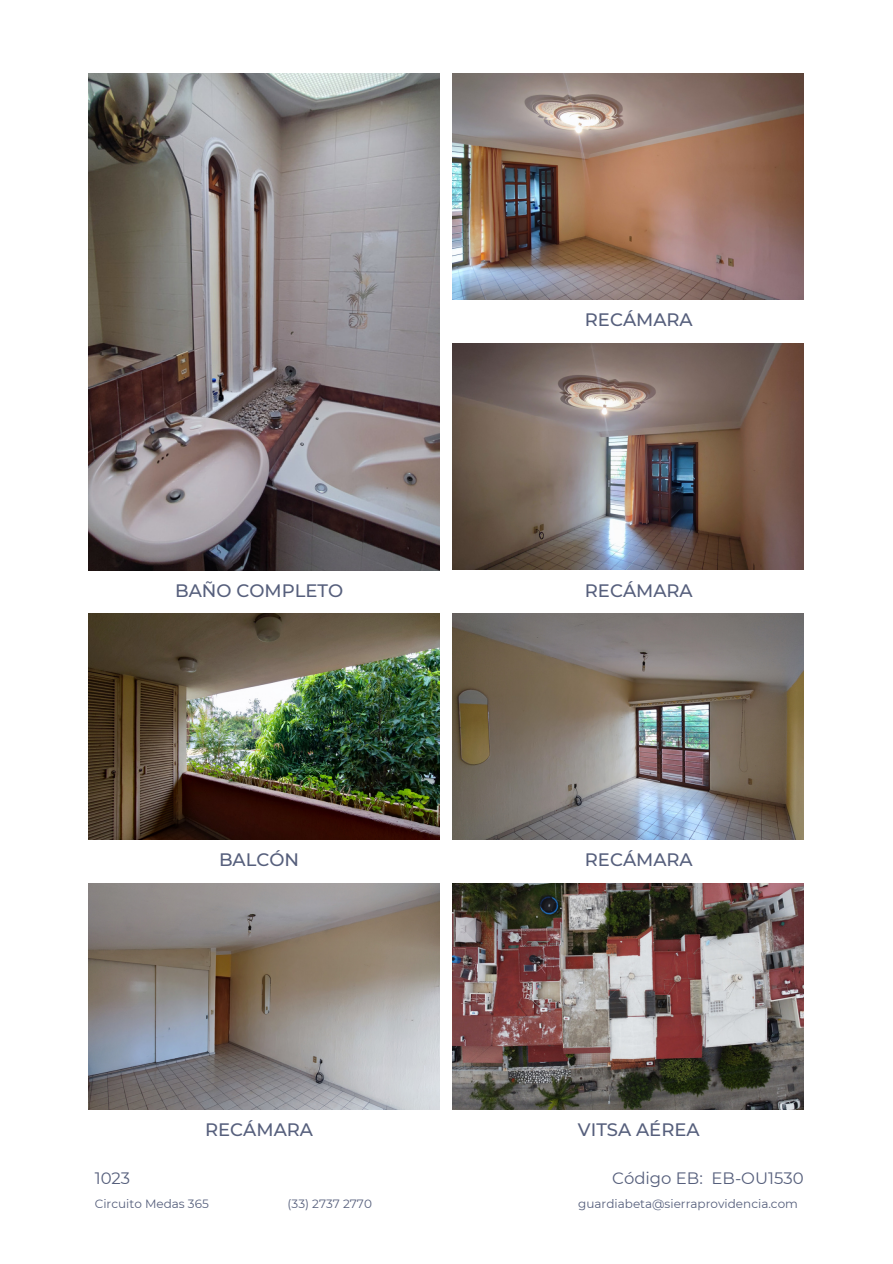
<style>
.page{position:relative;width:893px;height:1264px;background:#fff}
.page>*{position:absolute;margin:0;border:0;box-sizing:border-box;transform-origin:0 0}
.t1{font:500 18px "Montserrat";color:#565f7c}
.t2{font:16.5px "Montserrat";color:#565f7c}
.t3{font:12px "Montserrat";color:#565f7c}
</style>
<div class="page">
<img style="left:453px;top:883px;width:350px;height:226px">
<img style="left:88px;top:883px;width:351px;height:226px">
<img style="left:453px;top:73px;width:350px;height:226px">
<img style="left:88px;top:73px;width:351px;height:497px">
<img style="left:453px;top:344px;width:350px;height:225px">
<img style="left:453px;top:613px;width:350px;height:226px">
<img style="left:88px;top:613px;width:351px;height:226px">
<p class="t1" style="left:584px;top:309px;width:109px">RECÁMARA</p>
<p class="t1" style="left:175px;top:579px;width:169px">BAÑO COMPLETO</p>
<p class="t1" style="left:584px;top:579px;width:109px">RECÁMARA</p>
<p class="t1" style="left:219px;top:848px;width:82px">BALCÓN</p>
<p class="t1" style="left:584px;top:848px;width:109px">RECÁMARA</p>
<p class="t1" style="left:205px;top:1118px;width:109px">RECÁMARA</p>
<p class="t1" style="left:578px;top:1118px;width:123px">VITSA AÉREA</p>
<p class="t2" style="left:95px;top:1168px;width:37px">1023</p>
<p class="t2" style="left:612px;top:1168px;width:193px">Código EB: EB-OU1530</p>
<p class="t3" style="left:95px;top:1196px;width:115px">Circuito Medas 365</p>
<p class="t3" style="left:287px;top:1196px;width:86px">(33) 2737 2770</p>
<p class="t3" style="left:578px;top:1196px;width:221px">guardiabeta@sierraprovidencia.com</p>
</div>
